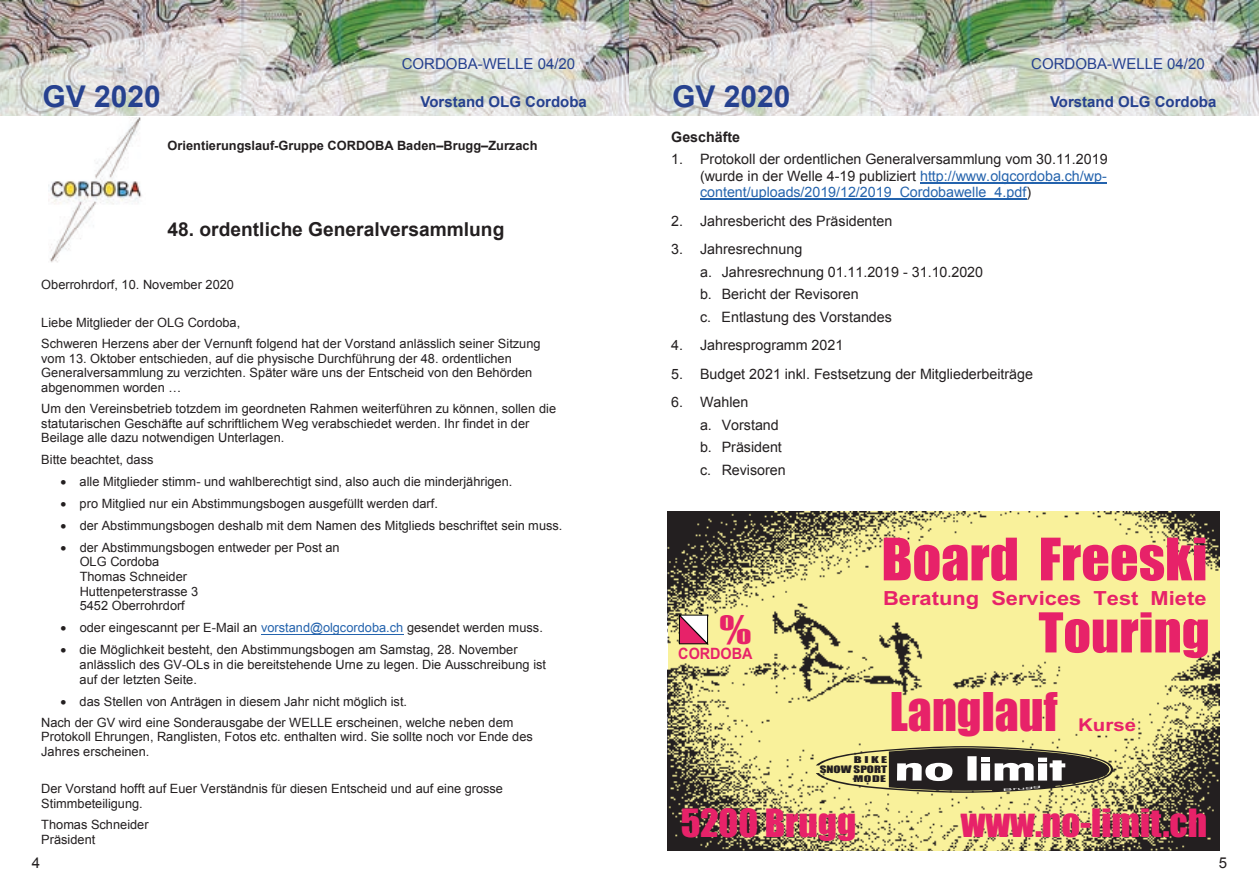
<style>
.page{position:relative;width:1259px;height:893px;background:#fff}
.page>*{position:absolute;margin:0;border:0;box-sizing:border-box;transform-origin:0 0}
.t1{font:54px "Impact";color:#e72269;scale:1.04 1}
.t2{font:50.7px "Impact";color:#e72269;scale:1.07 1}
.t3{font:49.35px "Impact";color:#e72269}
.t4{font:36px "Impact";color:#e72269}
.t5{font:36px "Impact";color:#e72269;scale:1.28 1}
.t6{font:700 30px "Arial";color:#26418f}
.t7{font:700 29.85px "Browallia New";color:#e72269;scale:1.12 1}
.t8{font:700 27px "Browallia New";color:#e72269;scale:1.16 1}
.t9{font:700 24px "Browallia New";color:#e72269;scale:.92 1}
.t10{font:700 19.2px "Arial";color:#231f20}
.t11{font:15px "Arial";color:#26418f}
.t12{font:700 15px "Arial";color:#26418f}
.t13{font:15px "Arial";color:#231f20}
.t14{font:14.25px/22.5px "Arial";color:#231f20}
.t15{font:700 14.25px "Arial";color:#231f20}
.t16{font:12.75px/14.7px "Arial";color:#231f20}
.t17{font:700 12.75px "Arial";color:#231f20}
.t18{font:9.45px "Impact";color:#231f20;scale:1.38 1}
.t19{font:8.7px "Impact";color:#231f20;scale:1.67 1}
.t20{font:8.55px "Impact";color:#231f20;scale:1.65 1}
.t21{font:3.3px "Arial";color:#fff;scale:4.32 1}
.s1{color:#2463ad}
</style>
<div class="page">
<img style="left:0;top:0;width:1259px;height:116px">
<hr style="left:261px;top:634px;width:142px;height:1px;background:#2463ad">
<img style="left:49px;top:117px;width:93px;height:146px">
<hr style="left:920px;top:182px;width:187px;height:1px;background:#2463ad">
<hr style="left:700px;top:198px;width:326px;height:2px;background:#2463ad">
<img style="left:667px;top:511px;width:552px;height:339px">
<svg style="left:816px;top:746px;width:297px;height:47px;background:#8f8b6c"></svg>
<svg style="left:678px;top:613px;width:30px;height:31px"></svg>
<p class="t11" style="left:402px;top:54px;width:175px">CORDOBA-WELLE 04/20</p>
<p class="t11" style="left:1031px;top:54px;width:175px">CORDOBA-WELLE 04/20</p>
<h3 class="t6" style="left:43px;top:77px;width:120px">GV 2020</h3>
<p class="t12" style="left:420px;top:92px;width:168px">Vorstand OLG Cordoba</p>
<h3 class="t6" style="left:672px;top:77px;width:120px">GV 2020</h3>
<p class="t12" style="left:1050px;top:92px;width:168px">Vorstand OLG Cordoba</p>
<p class="t17" style="left:168px;top:137px;width:371px">Orientierungslauf-Gruppe CORDOBA Baden–Brugg–Zurzach</p>
<p class="t15" style="left:671px;top:127px;width:70px">Geschäfte</p>
<p class="t14" style="left:700px;top:151px;width:409px;line-height:16.4px;text-align:justify;text-indent:-29px">1. Protokoll der ordentlichen Generalversammlung vom 30.11.2019 (wurde in der Welle 4-19 publiziert <span class="s1">http://www.olgcordoba.ch/wp&shy;content/uploads/2019/12/2019_Cordobawelle_4.pdf</span>)</p>
<p class="t14" style="left:671px;top:209px;width:223px">2. Jahresbericht des Präsidenten</p>
<p class="t14" style="left:700px;top:238px;width:284px;text-indent:-29px">3. Jahresrechnung<br>a. Jahresrechnung 01.11.2019 - 31.10.2020 b. Bericht der Revisoren<br>c. Entlastung des Vorstandes</p>
<p class="t14" style="left:671px;top:334px;width:173px">4. Jahresprogramm 2021</p>
<p class="t14" style="left:671px;top:363px;width:363px">5. Budget 2021 inkl. Festsetzung der Mitgliederbeiträge</p>
<p class="t14" style="left:700px;top:391px;width:87px;text-indent:-29px">6. Wahlen<br>a. Vorstand b. Präsident c. Revisoren</p>
<h3 class="t10" style="left:168px;top:217px;width:338px">48. ordentliche Generalversammlung</h3>
<p class="t16" style="left:41px;top:278px;width:194px">Oberrohrdorf, 10. November 2020</p>
<p class="t16" style="left:41px;top:312px;width:501px;line-height:21.1px">Liebe Mitglieder der OLG Cordoba,<br>Schweren Herzens aber der Vernunft folgend hat der Vorstand anlässlich seiner Sitzung</p>
<p class="t16" style="left:41px;top:351px;width:492px">vom 13. Oktober entschieden, auf die physische Durchführung der 48. ordentlichen<br>Generalversammlung zu verzichten. Später wäre uns der Entscheid von den Behörden abgenommen worden …</p>
<p class="t16" style="left:41px;top:401px;width:516px">Um den Vereinsbetrieb totzdem im geordneten Rahmen weiterführen zu können, sollen die statutarischen Geschäfte auf schriftlichem Weg verabschiedet werden. Ihr findet in der<br>Beilage alle dazu notwendigen Unterlagen.</p>
<p class="t16" style="left:41px;top:452px;width:114px">Bitte beachtet, dass</p>
<p class="t16" style="left:60px;top:474px;width:453px">• alle Mitglieder stimm- und wahlberechtigt sind, also auch die minderjährigen.</p>
<p class="t16" style="left:60px;top:496px;width:379px">• pro Mitglied nur ein Abstimmungsbogen ausgefüllt werden darf.</p>
<p class="t16" style="left:60px;top:518px;width:503px">• der Abstimmungsbogen deshalb mit dem Namen des Mitglieds beschriftet sein muss.</p>
<p class="t16" style="left:80px;top:540px;width:261px;text-indent:-19px">• der Abstimmungsbogen entweder per Post an<br>OLG Cordoba<br>Thomas Schneider<br>Huttenpeterstrasse 3<br>5452 Oberrohrdorf</p>
<p class="t16" style="left:60px;top:621px;width:484px">• oder eingescannt per E-Mail an <span class="s1">vorstand@olgcordoba.ch</span> gesendet werden muss.</p>
<p class="t16" style="left:80px;top:642px;width:468px;text-indent:-19px">• die Möglichkeit besteht, den Abstimmungsbogen am Samstag, 28. November anlässlich des GV-OLs in die bereitstehende Urne zu legen. Die Ausschreibung ist auf der letzten Seite.</p>
<p class="t16" style="left:41px;top:691px;width:474px;line-height:21.1px;text-indent:19px">• das Stellen von Anträgen in diesem Jahr nicht möglich ist.<br>Nach der GV wird eine Sonderausgabe der WELLE erscheinen, welche neben dem</p>
<p class="t16" style="left:41px;top:730px;width:493px">Protokoll Ehrungen, Ranglisten, Fotos etc. enthalten wird. Sie sollte noch vor Ende des<br>Jahres erscheinen.</p>
<p class="t16" style="left:41px;top:782px;width:463px">Der Vorstand hofft auf Euer Verständnis für diesen Entscheid und auf eine grosse<br>Stimmbeteiligung.</p>
<p class="t16" style="left:41px;top:817px;width:109px">Thomas Schneider<br>Präsident</p>
<h1 class="t1" style="left:881px;top:517px;width:315px">Board Freeski</h1>
<h3 class="t7" style="left:883px;top:579px;width:290px">Beratung Services Test Miete</h3>
<h3 class="t5" style="left:719px;top:602px;width:26px">%</h3>
<h2 class="t2" style="left:1038px;top:593px;width:162px">Touring</h2>
<h3 class="t9" style="left:678px;top:638px;width:82px">CORDOBA</h3>
<h3 class="t3" style="left:890px;top:674px;width:169px">Langlauf</h3>
<h3 class="t8" style="left:1078px;top:707px;width:51px">Kurse</h3>
<p class="t19" style="left:854px;top:753px;width:21px">BIKE</p>
<p class="t18" style="left:819px;top:762px;width:50px">SNOW SPORT</p>
<p class="t20" style="left:853px;top:772px;width:21px">MODE</p>
<p class="t21" style="left:1003px;top:787px;width:10px;rotate:-5deg">Brugg</p>
<h3 class="t4" style="left:681px;top:795px;width:177px">5200 Brugg</h3>
<h3 class="t4" style="left:960px;top:795px;width:248px">www.no-limit.ch</h3>
<p class="t13" style="left:32px;top:853px;width:10px">4</p>
<p class="t13" style="left:1219px;top:853px;width:10px">5</p>
</div>
